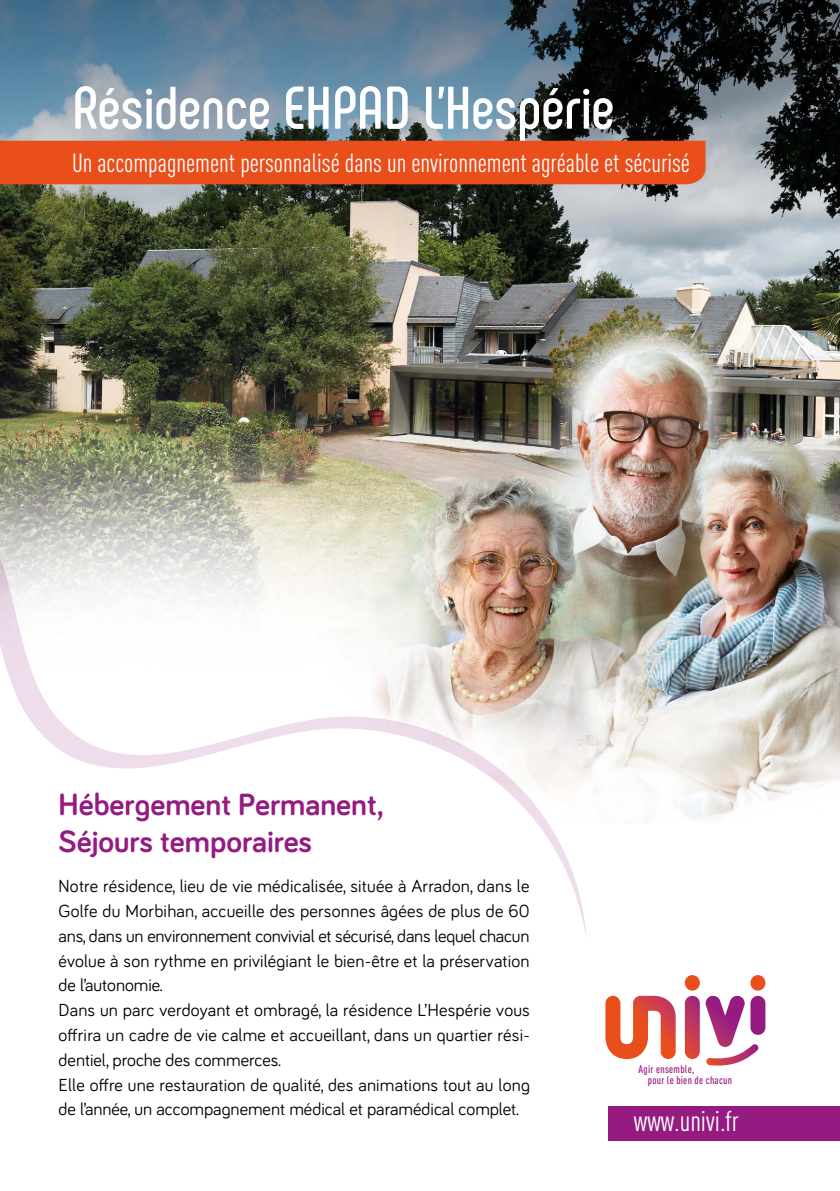
<style>
.page{position:relative;width:840px;height:1191px;background:#fff}
.page>*{position:absolute;margin:0;border:0;box-sizing:border-box;transform-origin:0 0}
.t1{font:700 60px "Phenomena";letter-spacing:-.005em;color:#fff}
.t2{font:700 31.6px/37.2px "Bariol";color:#951b81}
.t3{font:condensed 28.4px "DIN Pro";color:#fff}
.t4{font:condensed 26px "DIN Pro";color:#fff}
.t5{font:18px/24.8px "Bariol";letter-spacing:.01em;color:#000}
.t6{font:500 condensed 11px/11px "DIN Pro";letter-spacing:.025em;color:#951b81}
</style>
<div class="page">
<img style="left:0;top:286px;width:839px;height:715px">
<svg style="left:0;top:530px;width:591px;height:471px"></svg>
<div style="left:684px;top:975px;width:15px;height:15px;background:#e94e1b;border-radius:7px"></div>
<div style="left:750px;top:975px;width:15px;height:15px;background:#e94e1b;border-radius:7px"></div>
<svg style="left:605px;top:995px;width:70px;height:64px"></svg>
<svg style="left:684px;top:995px;width:15px;height:64px"></svg>
<svg style="left:704px;top:995px;width:54px;height:70px"></svg>
<div style="left:750px;top:995px;width:15px;height:40px;background:#951b81;border-radius:7px"></div>
<div style="left:608px;top:1106px;width:231px;height:35px;background:#951b81"></div>
<img style="left:0;top:0;width:839px;height:286px">
<div style="left:0;top:141px;width:705px;height:43px;background:#e94e1b"></div>
<h1 class="t1" style="left:72px;top:71px;width:543px">Résidence EHPAD L’Hespérie</h1>
<h3 class="t4" style="left:72px;top:144px;width:619px">Un accompagnement personnalisé dans un environnement agréable et sécurisé</h3>
<h2 class="t2" style="left:59px;top:784px;width:326px">Hébergement Permanent,<br>Séjours temporaires</h2>
<p class="t5" style="left:59px;top:873px;width:472px">Notre résidence, lieu de vie médicalisée, située à Arradon, dans le Golfe du Morbihan, accueille des personnes âgées de plus de 60 ans, dans un environnement convivial et sécurisé, dans lequel chacun évolue à son rythme en privilégiant le bien-être et la préservation de l’autonomie.<br>Dans un parc verdoyant et ombragé, la résidence L’Hespérie vous offrira un cadre de vie calme et accueillant, dans un quartier rési&shy;dentiel, proche des commerces.<br>Elle offre une restauration de qualité, des animations tout au long de l’année, un accompagnement médical et paramédical complet.</p>
<p class="t6" style="left:647px;top:1063px;width:86px;text-indent:-9px">Agir ensemble,<br>pour le bien de chacun</p>
<h3 class="t3" style="left:633px;top:1100px;width:106px">www.univi.fr</h3>
</div>
